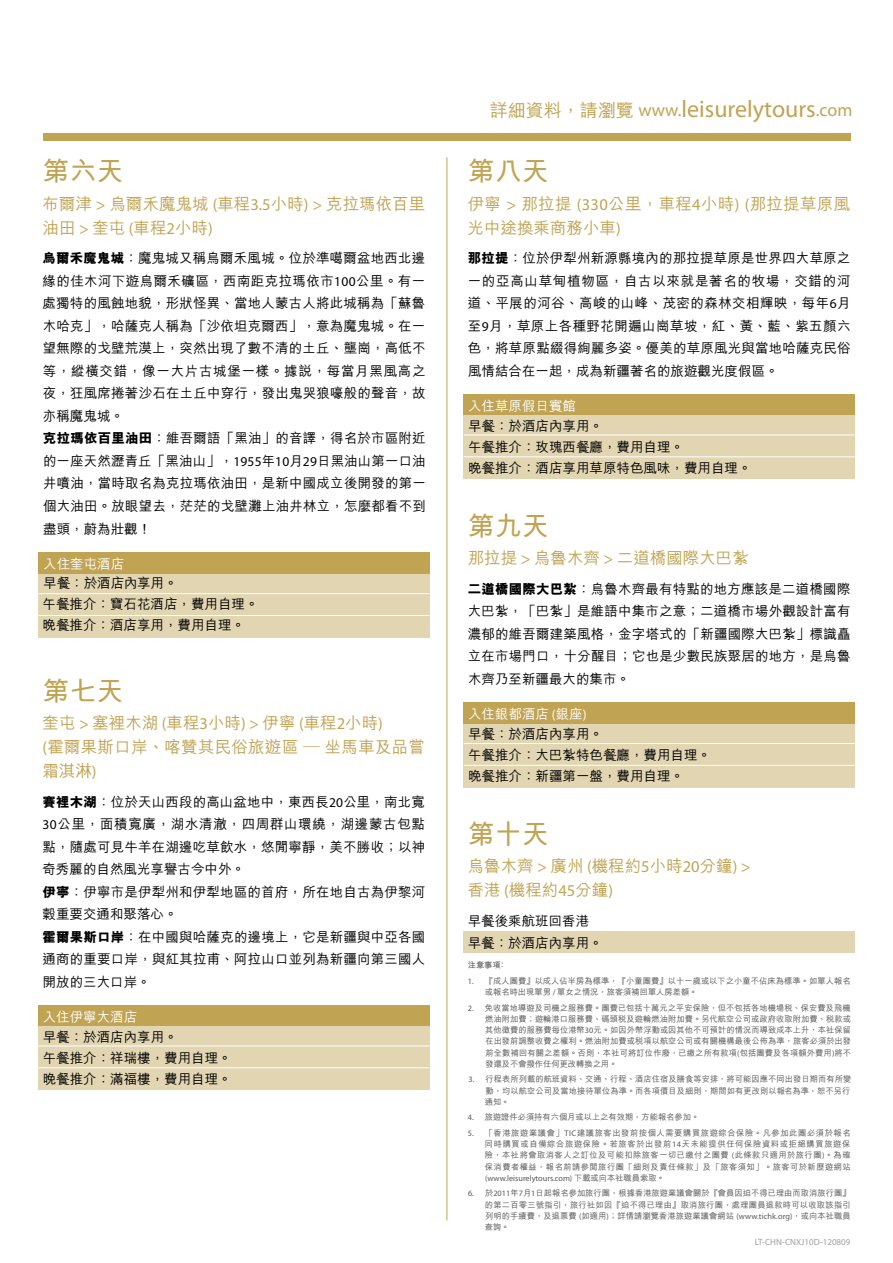
<style>
.page{position:relative;width:893px;height:1263px;background:#fff}
.page>*{position:absolute;margin:0;border:0;box-sizing:border-box;transform-origin:0 0}
.t1{font:700 27px "M Hei HK";color:#c0a353}
.t2{font:24px "Myriad Pro";color:#c0a353}
.t3{font:500 16.5px/24px "M Hei HK";color:#c0a353}
.t4{font:500 16.5px/24px "M Hei HK";letter-spacing:.02em;color:#c0a353}
.t5{font:500 13.5px/22.5px "M Hei HK";letter-spacing:.015em;color:#000}
.t6{font:500 13.5px "M Hei HK";color:#fff}
.t7{font:9px "Myriad Pro";color:#9fa0a0}
.t8{font:500 8.25px/11.2px "M Hei HK";letter-spacing:.01em;color:#595757;text-align:justify}
.t9{font:8.25px "Myriad Pro";color:#595757}
.t10{font:700 8.25px "M Hei HK";color:#595757}
.s1{font-family:"Myriad Pro";font-weight:400}
.s2{font-weight:800}
.s3{font-weight:700}
.s4{font-family:"M Hei HK";font-weight:500;font-size:18px}
.s5{font-size:18px}
.s6{color:#fff}
.s7{font-family:"Myriad Pro";font-weight:400;color:#fff}
.s8{font-family:"M Hei HK";font-weight:500}
</style>
<div class="page">
<div style="left:43px;top:133px;width:808px;height:8px;background:#c0a353"></div>
<hr style="left:447px;top:157px;width:1px;height:1063px;background:#c0a353">
<div style="left:38px;top:553px;width:391px;height:21px;background:#c0a353"></div>
<div style="left:38px;top:574px;width:391px;height:64px;background:#e2d5b2"></div>
<hr style="left:38px;top:593px;width:391px;height:1px;background:#fff">
<hr style="left:38px;top:615px;width:391px;height:1px;background:#fff">
<div style="left:38px;top:1005px;width:391px;height:21px;background:#c0a353"></div>
<div style="left:38px;top:1026px;width:391px;height:64px;background:#e2d5b2"></div>
<hr style="left:38px;top:1046px;width:391px;height:1px;background:#fff">
<hr style="left:38px;top:1067px;width:391px;height:1px;background:#fff">
<div style="left:463px;top:394px;width:392px;height:21px;background:#c0a353"></div>
<div style="left:463px;top:415px;width:392px;height:64px;background:#e2d5b2"></div>
<hr style="left:463px;top:435px;width:392px;height:1px;background:#fff">
<hr style="left:463px;top:457px;width:392px;height:1px;background:#fff">
<div style="left:463px;top:703px;width:392px;height:21px;background:#c0a353"></div>
<div style="left:463px;top:724px;width:392px;height:64px;background:#e2d5b2"></div>
<hr style="left:463px;top:743px;width:392px;height:1px;background:#fff">
<hr style="left:463px;top:765px;width:392px;height:1px;background:#fff">
<div style="left:463px;top:931px;width:392px;height:21px;background:#e2d5b2"></div>
<h1 class="t1" style="left:43px;top:152px;width:82px">第六天</h1>
<p class="t3" style="left:43px;top:190px;width:384px">布爾津 <span class="s1">&gt;</span> 烏爾禾魔鬼城 <span class="s1">(</span>車程<span class="s1">3.5</span>小時<span class="s1">) &gt;</span> 克拉瑪依百里油田 <span class="s1">&gt;</span> 奎屯 <span class="s1">(</span>車程<span class="s1">2</span>小時<span class="s1">)</span></p>
<p class="t5" style="left:43px;top:246px;width:385px"><span class="s2">烏爾禾魔鬼城</span>：魔鬼城又稱烏爾禾風城。位於準噶爾盆地西北邊緣的佳木河下遊烏爾禾礦區，西南距克拉瑪依市<span class="s1">100</span>公里。有一處獨特的風蝕地貌，形狀怪異、當地人蒙古人將此城稱為「蘇魯木哈克」，哈薩克人稱為「沙依坦克爾西」，意為魔鬼城。在一望無際的戈壁荒漠上，突然出現了數不清的土丘、壟崗，高低不等，縱橫交錯，像一大片古城堡一樣。據說，每當月黑風高之夜，狂風席捲著沙石在土丘中穿行，發出鬼哭狼嚎般的聲音，故亦稱魔鬼城。<br><span class="s2">克拉瑪依百里油田</span>：維吾爾語「黑油」的音譯，得名於市區附近的一座天然瀝青丘「黑油山」，<span class="s1">1955</span>年<span class="s1">10</span>月<span class="s1">29</span>日黑油山第一口油井噴油，當時取名為克拉瑪依油田，是新中國成立後開發的第一個大油田。放眼望去，茫茫的戈壁灘上油井林立，怎麼都看不到盡頭，蔚為壯觀！</p>
<p class="t6" style="left:43px;top:554px;width:82px">入住奎屯酒店</p>
<p class="t5" style="left:43px;top:572px;width:218px;line-height:21px">早餐：於酒店內享用。<br>午餐推介：寶石花酒店，費用自理。晚餐推介：酒店享用，費用自理。</p>
<h1 class="t1" style="left:43px;top:671px;width:82px">第七天</h1>
<p class="t3" style="left:42px;top:710px;width:384px">奎屯 <span class="s1">&gt;</span> 塞裡木湖 <span class="s1">(</span>車程<span class="s1">3</span>小時<span class="s1">) &gt;</span> 伊寧 <span class="s1">(</span>車程<span class="s1">2</span>小時<span class="s1">)<br>(</span>霍爾果斯口岸、喀贊其民俗旅遊區 <span class="s3">—</span> 坐馬車及品嘗霜淇淋<span class="s1">)</span></p>
<p class="t5" style="left:42px;top:789px;width:384px"><span class="s2">賽裡木湖</span>：位於天山西段的高山盆地中，東西長<span class="s1">20</span>公里，南北寬<br><span class="s1">30</span>公里，面積寬廣，湖水清澈，四周群山環繞，湖邊蒙古包點點，隨處可見牛羊在湖邊吃草飲水，悠閒寧靜，美不勝收；以神奇秀麗的自然風光享譽古今中外。<br><span class="s2">伊寧</span>：伊寧市是伊犁州和伊犁地區的首府，所在地自古為伊黎河穀重要交通和聚落心。<br><span class="s2">霍爾果斯口岸</span>：在中國與哈薩克的邊境上，它是新疆與中亞各國通商的重要口岸，與紅其拉甫、阿拉山口並列為新疆向第三國人開放的三大口岸。</p>
<p class="t6" style="left:43px;top:1007px;width:96px">入住伊寧大酒店</p>
<p class="t5" style="left:43px;top:1025px;width:190px;line-height:21px">早餐：於酒店內享用。<br>午餐推介：祥瑞樓，費用自理。晚餐推介：滿福樓，費用自理。</p>
<h2 class="t2" style="left:490px;top:94px;width:364px"><span class="s4">詳細資料，請瀏覽</span> <span class="s5">www.</span>leisurelytours<span class="s5">.com</span></h2>
<h1 class="t1" style="left:468px;top:152px;width:82px">第八天</h1>
<p class="t4" style="left:467px;top:190px;width:384px">伊寧 <span class="s1">&gt;</span> 那拉提 <span class="s1">(330</span>公里，車程<span class="s1">4</span>小時<span class="s1">) (</span>那拉提草原風光中途換乘商務小車<span class="s1">)</span></p>
<p class="t5" style="left:468px;top:246px;width:384px;text-align:justify"><span class="s2">那拉提</span>：位於伊犁州新源縣境內的那拉提草原是世界四大草原之一的亞高山草甸植物區，自古以來就是著名的牧場，交錯的河道、平展的河谷、高峻的山峰、茂密的森林交相輝映，每年<span class="s1">6</span>月至<span class="s1">9</span>月，草原上各種野花開遍山崗草坡，紅、黃、藍、紫五顏六色，將草原點綴得絢麗多姿。優美的草原風光與當地哈薩克民俗風情結合在一起，成為新疆著名的旅遊觀光度假區。</p>
<p class="t6" style="left:468px;top:396px;width:109px">入住草原假日賓館</p>
<p class="t5" style="left:468px;top:414px;width:285px;line-height:21px">早餐：於酒店內享用。<br>午餐推介：玫瑰西餐廳，費用自理。<br>晚餐推介：酒店享用草原特色風味，費用自理。</p>
<h1 class="t1" style="left:468px;top:506px;width:82px">第九天</h1>
<p class="t3" style="left:468px;top:545px;width:283px">那拉提 <span class="s1">&gt;</span> 烏魯木齊 <span class="s1">&gt;</span> 二道橋國際大巴紮</p>
<p class="t5" style="left:468px;top:576px;width:384px;text-align:justify"><span class="s2">二道橋國際大巴紮</span>：烏魯木齊最有特點的地方應該是二道橋國際大巴紮，「巴紮」是維語中集市之意；二道橋市場外觀設計富有濃郁的維吾爾建築風格，金字塔式的「新疆國際大巴紮」標識矗立在市場門口，十分醒目；它也是少數民族聚居的地方，是烏魯木齊乃至新疆最大的集市。</p>
<p class="t5" style="left:468px;top:703px;width:137px;line-height:19.5px"><span class="s6">入住銀都酒店</span> <span class="s7">(</span><span class="s6">銀座</span><span class="s7">)</span>早餐：於酒店內享用。</p>
<p class="t5" style="left:468px;top:743px;width:245px;line-height:21px">午餐推介：大巴紮特色餐廳，費用自理。晚餐推介：新疆第一盤，費用自理。</p>
<h1 class="t1" style="left:468px;top:814px;width:82px">第十天</h1>
<p class="t3" style="left:468px;top:852px;width:284px">烏魯木齊 <span class="s1">&gt;</span> 廣州 <span class="s1">(</span>機程約<span class="s1">5</span>小時<span class="s1">20</span>分鐘<span class="s1">) &gt;</span>香港 <span class="s1">(</span>機程約<span class="s1">45</span>分鐘<span class="s1">)</span></p>
<p class="t5" style="left:468px;top:908px;width:136px">早餐後乘航班回香港早餐：於酒店內享用。</p>
<p class="t10" style="left:468px;top:959px;width:43px">注意事項﹕</p>
<p class="t8" style="left:485px;top:975px;width:367px;text-indent:-17px"><span class="s1">1.</span> 『成人團費』以成人佔半房為標準，『小童團費』以十一歲或以下之小童不佔床為標準。如單人報名或報名時出現單男 <span class="s1">/</span> 單女之情況，旅客須補回單人房差額。</p>
<p class="t8" style="left:485px;top:1001px;width:368px;text-indent:-17px"><span class="s1">2.</span> 免收當地導遊及司機之服務費。團費已包括十萬元之平安保險，但不包括各地機場稅、保安費及飛機燃油附加費；遊輪港口服務費、碼頭稅及遊輪燃油附加費。另代航空公司或政府收取附加費、稅款或其他徵費的服務費每位港幣<span class="s1">30</span>元。如因外幣浮動或因其他不可預計的情況而導致成本上升，本社保留在出發前調整收費之權利。燃油附加費或稅項以航空公司或有關機構最後公佈為準，旅客必須於出發前全數補回有關之差額。否則，本社可將訂位作廢，已繳之所有款項<span class="s1">(</span>包括團費及各項額外費用<span class="s1">)</span>將不發還及不會撥作任何更改轉換之用。</p>
<p class="t8" style="left:485px;top:1073px;width:368px;text-indent:-16px"><span class="s1">3.</span> 行程表所列載的航班資料、交通、行程、酒店住宿及膳食等安排，將可能因應不同出發日期而有所變動，均以航空公司及當地接待單位為準。而各項價目及細則，期間如有更改則以報名為準，恕不另行通知。</p>
<p class="t8" style="left:468px;top:1111px;width:233px"><span class="s1">4.</span> 旅遊證件必須持有六個月或以上之有效期，方能報名參加。</p>
<p class="t8" style="left:485px;top:1127px;width:367px;text-indent:-17px"><span class="s1">5.</span> 「香港旅遊業議會」<span class="s1">TIC</span>建議旅客出發前按個人需要購買旅遊綜合保險。凡參加此團必須於報名同時購買或自備綜合旅遊保險。若旅客於出發前<span class="s1">14</span>天未能提供任何保險資料或拒絕購買旅遊保險，本社將會取消客人之訂位及可能扣除旅客一切已繳付之團費 <span class="s1">(</span>此條款只適用於旅行團<span class="s1">)</span>。為確保消費者權益，報名前請參閱旅行團「細則及責任條款」及「旅客須知」。旅客可於新歷遊網站</p>
<p class="t9" style="left:485px;top:1173px;width:181px">(www.leisurelytours.com) <span class="s8">下載或向本社職員索取。</span></p>
<p class="t8" style="left:485px;top:1187px;width:367px;text-indent:-17px"><span class="s1">6.</span> 於<span class="s1">2011</span>年<span class="s1">7</span>月<span class="s1">1</span>日起報名參加旅行團，根據香港旅遊業議會關於『會員因迫不得已理由而取消旅行團』的第二百零三號指引，旅行社如因『迫不得已理由』取消旅行團，處理團員退款時可以收取該指引列明的手續費，及退票費 <span class="s1">(</span>如適用<span class="s1">)</span>；詳情請瀏覽香港旅遊業議會網站 <span class="s1">(www.tichk.org)</span>，或向本社職員查詢。</p>
<p class="t7" style="left:755px;top:1236px;width:97px">LT-CHN-CNXJ10D-120809</p>
</div>
